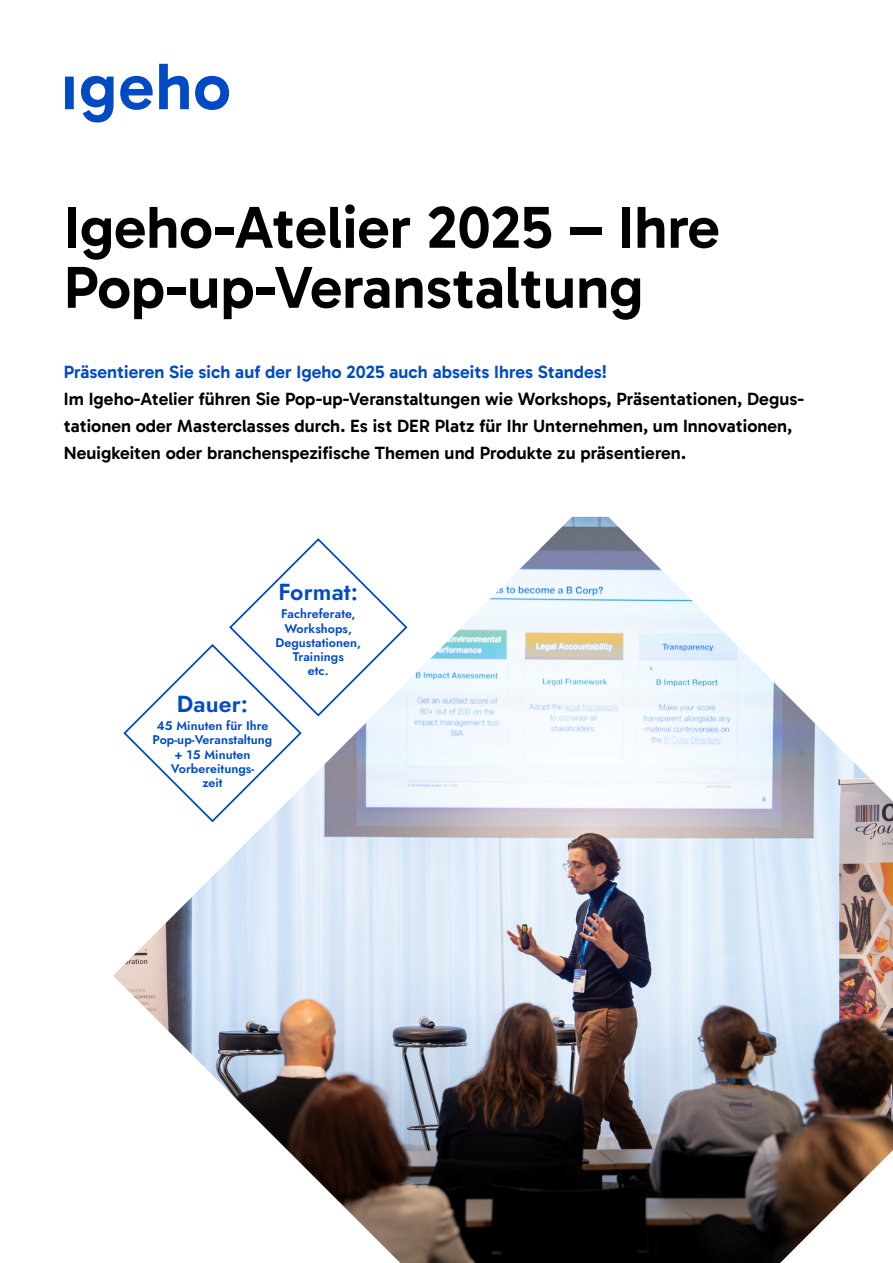
<style>
.page{position:relative;width:893px;height:1263px;background:#fff}
.page>*{position:absolute;margin:0;border:0;box-sizing:border-box;transform-origin:0 0}
.t1{font:60px/60px "Gabarito";letter-spacing:-.005em;color:#000}
.t2{font:600 23.1px "Jost";letter-spacing:.005em;color:#004bc3}
.t3{font:18px/27px "Gabarito";color:#000}
.t4{font:18px "Gabarito";letter-spacing:.005em;color:#004bc3}
.t5{font:600 12.45px/14.2px "Jost";letter-spacing:.005em;color:#004bc3;text-align:center}
</style>
<div class="page">
<img style="left:113px;top:517px;width:780px;height:746px">
<svg style="left:122px;top:537px;width:287px;height:286px"></svg>
<svg style="left:65px;top:64px;width:164px;height:59px"></svg>
<h1 class="t1" style="left:64px;top:198px;width:657px">Igeho-Atelier 2025 – Ihre<br>Pop-up-Veranstaltung</h1>
<p class="t4" style="left:64px;top:361px;width:545px">Präsentieren Sie sich auf der Igeho 2025 auch abseits Ihres Standes!</p>
<p class="t3" style="left:64px;top:386px;width:742px">Im Igeho-Atelier führen Sie Pop-up-Veranstaltungen wie Workshops, Präsentationen, Degus&shy;tationen oder Masterclasses durch. Es ist DER Platz für Ihr Unternehmen, um Innovationen,<br>Neuigkeiten oder branchenspezifische Themen und Produkte zu präsentieren.</p>
<p class="t2" style="left:278px;top:576px;width:81px">Format:</p>
<p class="t5" style="left:275px;top:607px;width:87px">Fachreferate,<br>Workshops,<br>Degustationen,<br>Trainings<br>etc.</p>
<p class="t2" style="left:177px;top:688px;width:73px">Dauer:</p>
<p class="t5" style="left:153px;top:719px;width:121px">45 Minuten für Ihre<br>Pop-up-Veranstaltung + 15 Minuten<br>Vorbereitungs-<br>zeit</p>
</div>
